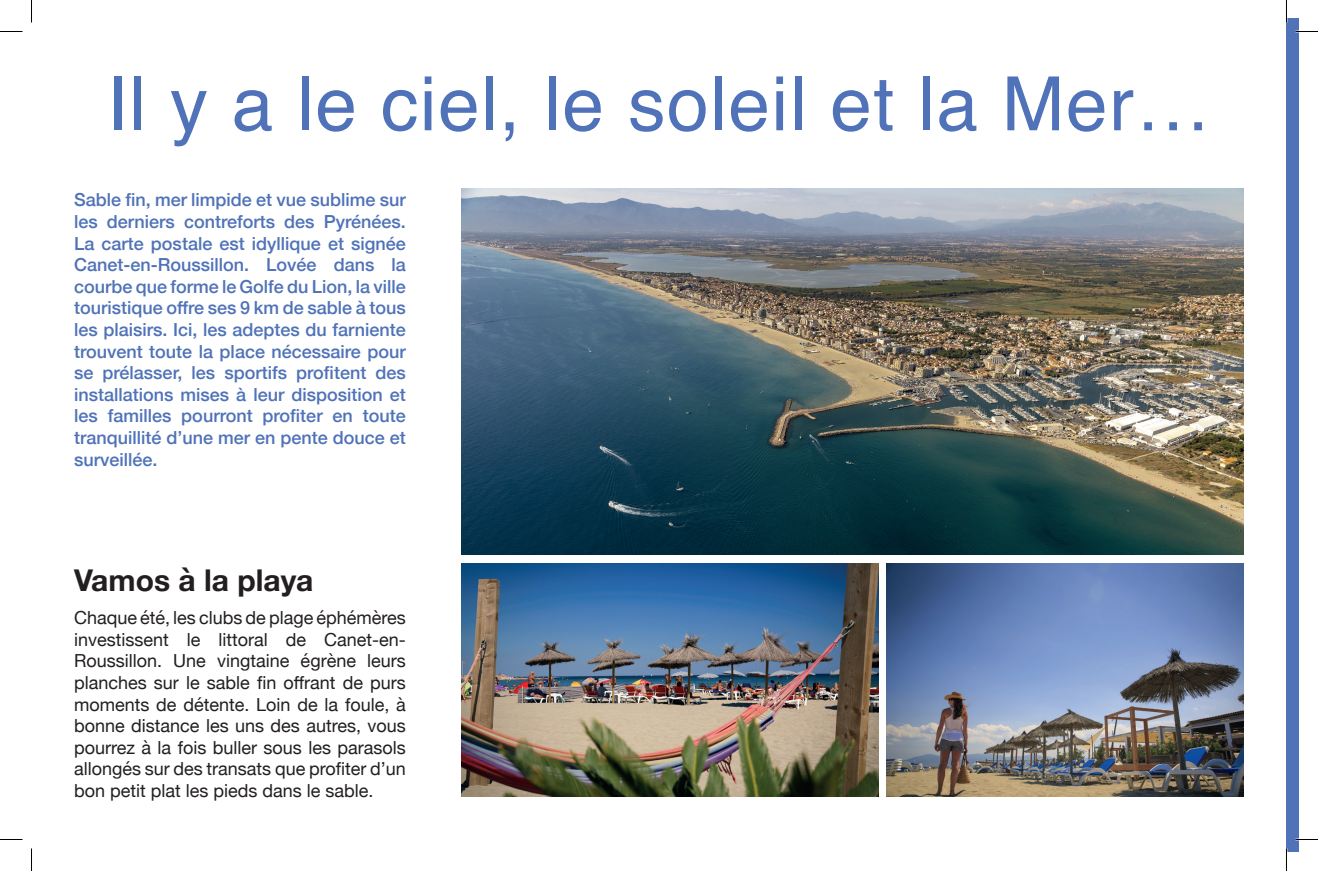
<style>
.page{position:relative;width:1318px;height:871px;background:#fff}
.page>*{position:absolute;margin:0;border:0;box-sizing:border-box;transform-origin:0 0}
.t1{font:75px "Helvetica";letter-spacing:.02em;color:#4f72b8}
.t2{font:700 30px "Helvetica Neue";color:#231f20}
.t3{font:500 18px/21.6px "Helvetica Neue";color:#4f72b8;text-align:justify}
.t4{font:18px/21.6px "Helvetica Neue";color:#231f20;text-align:justify}
</style>
<div class="page">
<div style="left:1286px;top:19px;width:13px;height:833px;background:#4f72b8"></div>
<img style="left:461px;top:189px;width:782px;height:365px">
<img style="left:886px;top:563px;width:357px;height:234px">
<img style="left:461px;top:563px;width:417px;height:234px">
<hr style="left:1295px;top:838px;width:22px;height:2px;background:#fff">
<svg style="left:0;top:31px;width:22px;height:1px"></svg>
<svg style="left:1295px;top:31px;width:22px;height:1px"></svg>
<svg style="left:0;top:839px;width:22px;height:1px"></svg>
<svg style="left:1295px;top:839px;width:22px;height:1px"></svg>
<svg style="left:31px;top:0;width:1px;height:23px"></svg>
<svg style="left:31px;top:848px;width:1px;height:23px"></svg>
<svg style="left:1286px;top:0;width:1px;height:23px"></svg>
<svg style="left:1286px;top:848px;width:1px;height:23px"></svg>
<h1 class="t1" style="left:107px;top:46px;width:1104px">Il y a le ciel, le soleil et la Mer…</h1>
<p class="t3" style="left:74px;top:188px;width:333px">Sable fin, mer limpide et vue sublime sur les derniers contreforts des Pyrénées.<br>La carte postale est idyllique et signée Canet-en-Roussillon. Lovée dans la courbe que forme le Golfe du Lion, la ville touristique offre ses 9 km de sable à tous les plaisirs. Ici, les adeptes du farniente trouvent toute la place nécessaire pour se prélasser, les sportifs profitent des installations mises à leur disposition et les familles pourront profiter en toute tranquillité d’une mer en pente douce et surveillée.</p>
<h2 class="t2" style="left:74px;top:556px;width:241px">Vamos à la playa</h2>
<p class="t4" style="left:74px;top:608px;width:333px">Chaque été, les clubs de plage éphémères investissent le littoral de Canet-en-Roussillon. Une vingtaine égrène leurs planches sur le sable fin offrant de purs moments de détente. Loin de la foule, à bonne distance les uns des autres, vous pourrez à la fois buller sous les parasols allongés sur des transats que profiter d’un bon petit plat les pieds dans le sable.</p>
</div>
